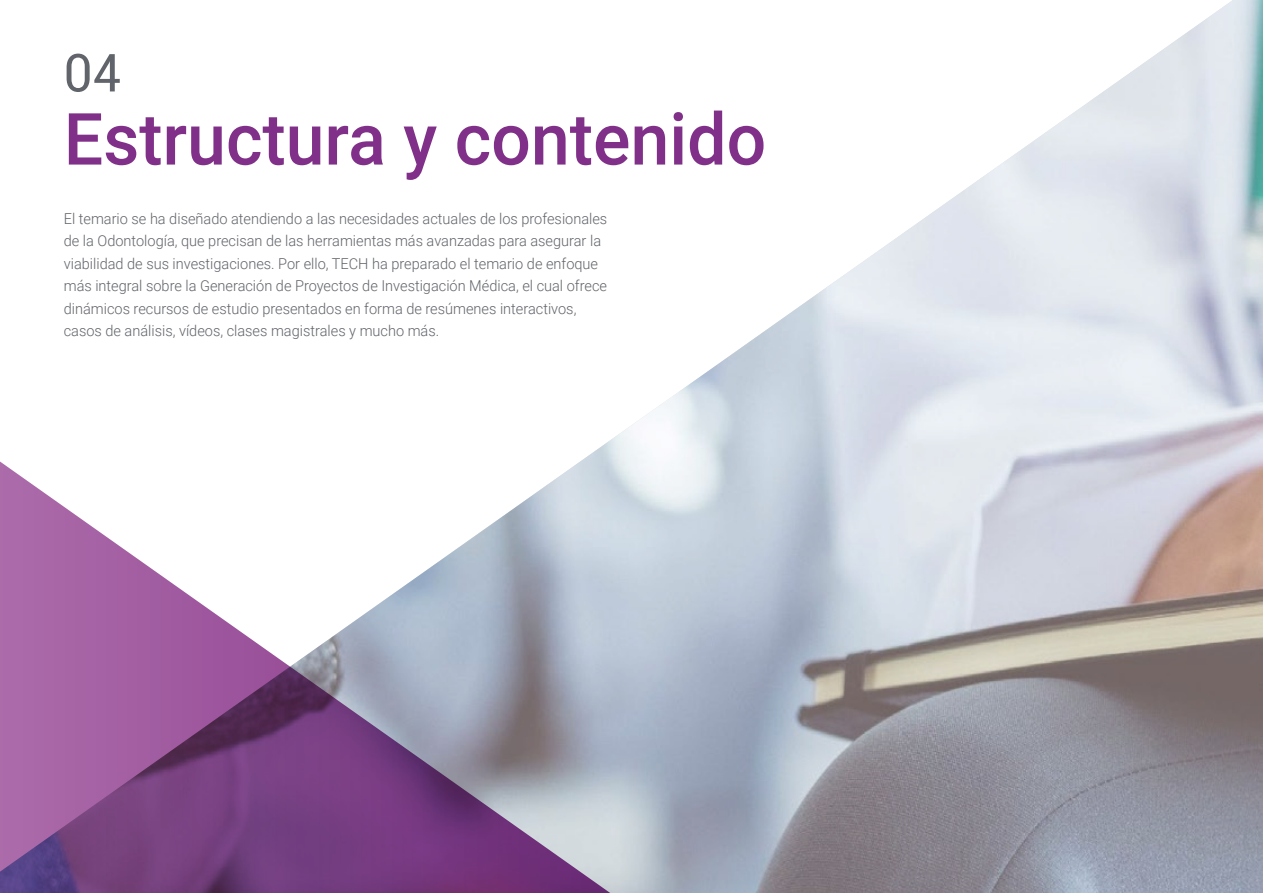
<style>
.page{position:relative;width:1263px;height:893px;background:#fff}
.page>*{position:absolute;margin:0;border:0;box-sizing:border-box;transform-origin:0 0}
.t1{font:500 72px "Roboto";color:#813089}
.t2{font:52.5px "Roboto";color:#61646a}
.t3{font:300 15px/22.5px "Roboto";color:#61646a}
</style>
<div class="page">
<img style="left:602px;top:0;width:661px;height:893px">
<svg style="left:0;top:446px;width:640px;height:447px"></svg>
<h2 class="t2" style="left:64px;top:36px;width:59px">04</h2>
<h1 class="t1" style="left:64px;top:89px;width:704px">Estructura y contenido</h1>
<p class="t3" style="left:64px;top:207px;width:545px">El temario se ha diseñado atendiendo a las necesidades actuales de los profesionales de la Odontología, que precisan de las herramientas más avanzadas para asegurar la viabilidad de sus investigaciones. Por ello, TECH ha preparado el temario de enfoque más integral sobre la Generación de Proyectos de Investigación Médica, el cual ofrece dinámicos recursos de estudio presentados en forma de resúmenes interactivos, casos de análisis, vídeos, clases magistrales y mucho más.</p>
</div>
